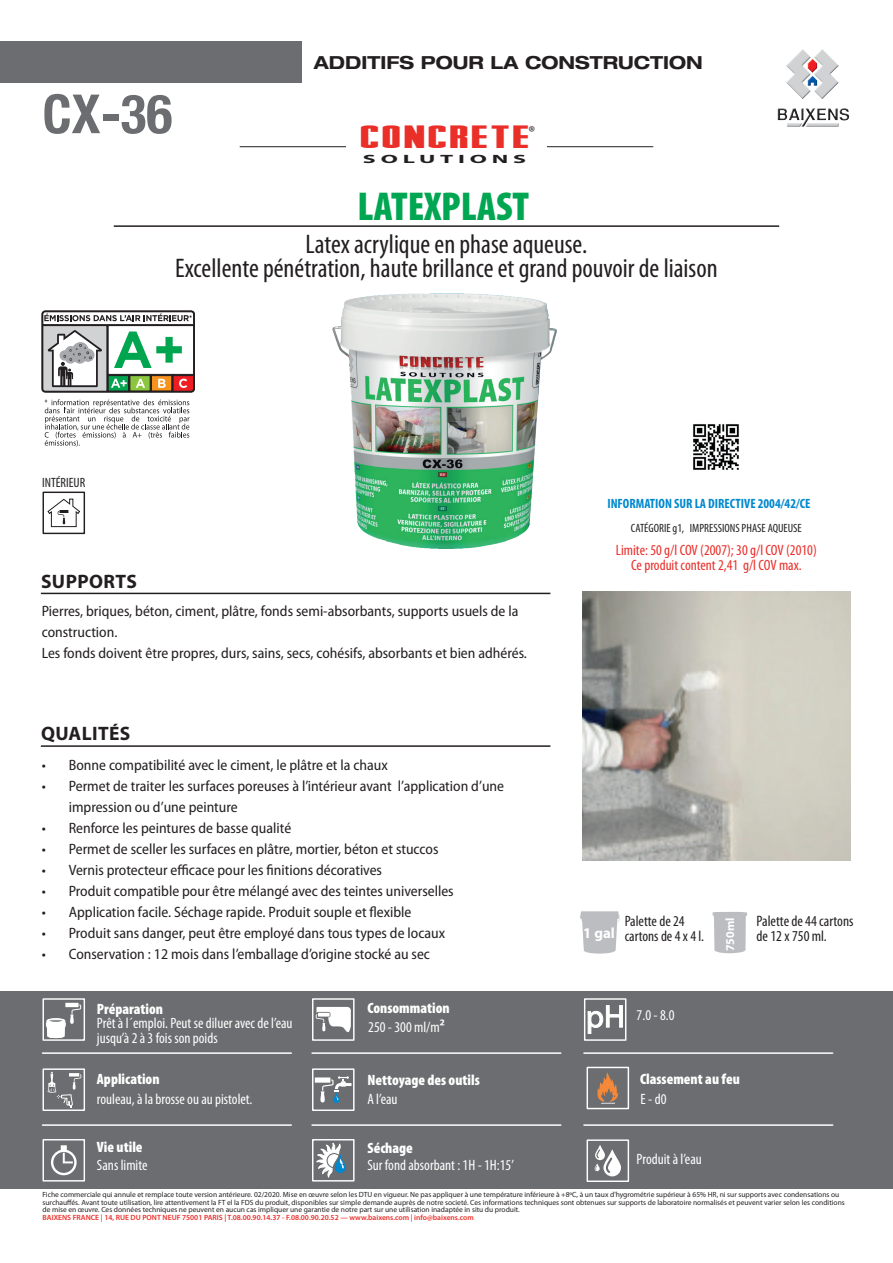
<style>
.page{position:relative;width:893px;height:1263px;background:#fff}
.page>*{position:absolute;margin:0;border:0;box-sizing:border-box;transform-origin:0 0}
.t1{font:700 condensed 54px "Helvetica Neue LT Com";color:#6c6d70}
.t2{font:900 condensed 40.5px "Myriad Pro";color:#00a651}
.t3{font:33px "Stark";color:#ea2f29;scale:1.5 1}
.t4{font:condensed 27px/24px "Myriad Pro";color:#231f20;text-align:center}
.t5{font:21px "Minion Pro";color:#231f20}
.t6{font:700 19.5px "Myriad Pro";letter-spacing:.02em;color:#231f20}
.t7{font:700 expanded 18px "Helvetica Neue";color:#231f20}
.t8{font:condensed 15.15px/15.1px "Myriad Pro";color:#231f20}
.t9{font:semi-condensed 15px/21px "Myriad Pro";color:#231f20}
.t10{font:condensed 15px/15px "Myriad Pro";color:#fff}
.t11{font:900 condensed 15px "Myriad Pro";color:#fff}
.t12{font:condensed 15px/15px "Myriad Pro";color:#ea2f29;text-align:center}
.t13{font:condensed 15px/15px "Myriad Pro";color:#231f20}
.t14{font:700 14.85px "Myriad Pro";color:#fff}
.t15{font:700 condensed 13.5px "Myriad Pro";color:#0088ce}
.t16{font:condensed 13.5px "Myriad Pro";color:#231f20}
.t17{font:condensed 12px "Myriad Pro";color:#231f20}
.t18{font:700 12px "Myriad Pro";letter-spacing:.2em;color:#231f20;scale:2 1}
.t19{font:700 12px "Myriad Pro";color:#fff}
.t20{font:600 7.65px "Myriad Pro";color:#ea2f29}
.t21{font:7.5px/7.5px "Myriad Pro";color:#231f20}
.s1{font-weight:600;font-stretch:normal}
</style>
<div class="page">
<div style="left:0;top:991px;width:893px;height:198px;background:#6c6d70"></div>
<div style="left:0;top:42px;width:302px;height:41px;background:#6c6d70"></div>
<img style="left:777px;top:49px;width:72px;height:78px">
<hr style="left:240px;top:146px;width:106px;height:1px;background:#231f20">
<hr style="left:547px;top:146px;width:106px;height:1px;background:#231f20">
<hr style="left:114px;top:225px;width:665px;height:2px;background:#231f20">
<div style="left:43px;top:492px;width:42px;height:42px;border:1px solid #231f20"></div>
<svg style="left:47px;top:498px;width:33px;height:29px"></svg>
<img style="left:333px;top:293px;width:224px;height:256px">
<img style="left:582px;top:592px;width:268px;height:268px">
<img style="left:693px;top:424px;width:46px;height:46px">
<svg style="left:712px;top:912px;width:35px;height:41px"></svg>
<svg style="left:580px;top:911px;width:40px;height:43px;background:#c7c8ca"></svg>
<hr style="left:41px;top:593px;width:509px;height:1px;background:#231f20">
<hr style="left:41px;top:745px;width:509px;height:2px;background:#231f20">
<div style="left:312px;top:998px;width:43px;height:43px;border:1px solid #fff"></div>
<svg style="left:316px;top:1007px;width:35px;height:25px"></svg>
<div style="left:312px;top:1068px;width:43px;height:43px;border:1px solid #fff"></div>
<svg style="left:315px;top:1076px;width:36px;height:27px"></svg>
<div style="left:312px;top:1139px;width:43px;height:42px;border:1px solid #fff"></div>
<svg style="left:316px;top:1140px;width:30px;height:41px"></svg>
<hr style="left:312px;top:1124px;width:249px;height:2px;background:#fff">
<div style="left:584px;top:998px;width:42px;height:43px;border:1px solid #fff"></div>
<svg style="left:587px;top:1005px;width:36px;height:29px"></svg>
<hr style="left:584px;top:1124px;width:249px;height:2px;background:#fff">
<div style="left:43px;top:998px;width:42px;height:43px;border:1px solid #fff"></div>
<svg style="left:45px;top:1003px;width:36px;height:35px"></svg>
<div style="left:43px;top:1068px;width:42px;height:43px;border:1px solid #fff"></div>
<svg style="left:48px;top:1072px;width:33px;height:36px"></svg>
<div style="left:43px;top:1139px;width:42px;height:42px;border:1px solid #fff"></div>
<svg style="left:51px;top:1145px;width:26px;height:30px"></svg>
<hr style="left:43px;top:1124px;width:248px;height:2px;background:#fff">
<hr style="left:312px;top:1052px;width:249px;height:2px;background:#fff">
<hr style="left:584px;top:1052px;width:249px;height:2px;background:#fff">
<hr style="left:43px;top:1052px;width:248px;height:2px;background:#fff">
<div style="left:587px;top:1139px;width:42px;height:43px;border:1px solid #fff"></div>
<svg style="left:595px;top:1145px;width:26px;height:31px"></svg>
<div style="left:587px;top:1067px;width:42px;height:42px;border:1px solid #fff"></div>
<svg style="left:597px;top:1072px;width:21px;height:32px"></svg>
<svg style="left:42px;top:311px;width:153px;height:82px"></svg>
<svg style="left:45px;top:399px;width:145px;height:48px"></svg>
<h1 class="t1" style="left:43px;top:82px;width:131px">CX-36</h1>
<p class="t7" style="left:314px;top:51px;width:390px">ADDITIFS POUR LA CONSTRUCTION</p>
<h3 class="t3" style="left:361px;top:118px;width:116px">CONCRETE</h3>
<h3 class="t5" style="left:529px;top:119px;width:8px">®</h3>
<p class="t18" style="left:363px;top:151px;width:83px">SOLUTIONS</p>
<h2 class="t2" style="left:358px;top:184px;width:173px">LATEXPLAST</h2>
<h3 class="t4" style="left:175px;top:232px;width:544px">Latex acrylique en phase aqueuse.<br>Excellente pénétration, haute brillance et grand pouvoir de liaison</h3>
<p class="t16" style="left:42px;top:474px;width:45px">INTÉRIEUR</p>
<h3 class="t6" style="left:41px;top:568px;width:97px">SUPPORTS</h3>
<p class="t15" style="left:607px;top:495px;width:205px">INFORMATION SUR LA DIRECTIVE 2004/42/CE</p>
<p class="t17" style="left:631px;top:521px;width:172px">CATÉGORIE g1, IMPRESSIONS PHASE AQUEUSE</p>
<p class="t12" style="left:616px;top:542px;width:202px">Limite: 50 g/l COV (2007); 30 g/l COV (2010)<br>Ce produit content 2,41 g/l COV max.</p>
<p class="t9" style="left:42px;top:601px;width:487px">Pierres, briques, béton, ciment, plâtre, fonds semi-absorbants, supports usuels de la construction.<br>Les fonds doivent être propres, durs, sains, secs, cohésifs, absorbants et bien adhérés.</p>
<h3 class="t6" style="left:41px;top:721px;width:91px">QUALITÉS</h3>
<p class="t9" style="left:42px;top:755px;width:348px">• Bonne compatibilité avec le ciment, le plâtre et la chaux</p>
<p class="t9" style="left:69px;top:776px;width:437px;text-indent:-27px">• Permet de traiter les surfaces poreuses à l’intérieur avant l’application d’une impression ou d’une peinture</p>
<p class="t9" style="left:42px;top:818px;width:251px">• Renforce les peintures de basse qualité</p>
<p class="t9" style="left:42px;top:839px;width:398px">• Permet de sceller les surfaces en plâtre, mortier, béton et stuccos</p>
<p class="t9" style="left:42px;top:860px;width:342px">• Vernis protecteur efficace pour les finitions décoratives</p>
<p class="t9" style="left:42px;top:881px;width:413px">• Produit compatible pour être mélangé avec des teintes universelles</p>
<p class="t9" style="left:42px;top:902px;width:371px">• Application facile. Séchage rapide. Produit souple et flexible</p>
<p class="t9" style="left:42px;top:923px;width:405px">• Produit sans danger, peut être employé dans tous types de locaux</p>
<p class="t9" style="left:42px;top:944px;width:390px">• Conservation : 12 mois dans l’emballage d’origine stocké au sec</p>
<p class="t11" style="left:97px;top:1000px;width:68px">Préparation</p>
<p class="t10" style="left:97px;top:1016px;width:197px">Prêt à l´emploi. Peut se diluer avec de l’eau jusqu’à 2 à 3 fois son poids</p>
<p class="t11" style="left:97px;top:1070px;width:64px">Application</p>
<p class="t10" style="left:97px;top:1091px;width:157px">rouleau, à la brosse ou au pistolet.</p>
<p class="t11" style="left:97px;top:1138px;width:47px">Vie utile</p>
<p class="t10" style="left:97px;top:1157px;width:52px">Sans limite</p>
<p class="t11" style="left:367px;top:999px;width:84px">Consommation</p>
<p class="t10" style="left:368px;top:1019px;width:78px">250 - 300 ml/m<span class="s1">²</span></p>
<p class="t11" style="left:367px;top:1071px;width:114px">Nettoyage des outils</p>
<p class="t10" style="left:367px;top:1091px;width:32px">A l’eau</p>
<p class="t11" style="left:367px;top:1140px;width:47px">Séchage</p>
<p class="t10" style="left:367px;top:1157px;width:148px">Sur fond absorbant : 1H - 1H:15’</p>
<p class="t14" style="left:583px;top:923px;width:33px">1 gal</p>
<p class="t8" style="left:756px;top:913px;width:99px">Palette de 44 cartons de 12 x 750 ml.</p>
<p class="t13" style="left:625px;top:914px;width:81px">Palette de 24 cartons de 4 x 4 l.</p>
<p class="t19" style="left:722px;top:951px;width:35px;rotate:-90deg">750ml</p>
<p class="t10" style="left:637px;top:1007px;width:39px">7.0 - 8.0</p>
<p class="t11" style="left:640px;top:1070px;width:101px">Classement au feu</p>
<p class="t10" style="left:640px;top:1091px;width:27px">E - d0</p>
<p class="t10" style="left:637px;top:1152px;width:67px">Produit à l’eau</p>
<p class="t21" style="left:43px;top:1191px;width:804px">Fiche commerciale qui annule et remplace toute version antérieure. 02/2020. Mise en œuvre selon les DTU en vigueur. Ne pas appliquer à une température inférieure à +8ºC, à un taux d'hygrométrie supérieur à 65% HR, ni sur supports avec condensations ou surchauffés. Avant toute utilisation, lire attentivement la FT el la FDS du produit, disponibles sur simple demande auprès de notre societé. Ces informations techniques sont obtenues sur supports de laboratoire normalisés et peuvent varier selon les conditions de mise en œuvre. Ces données techniques ne peuvent en aucun cas impliquer une garantie de notre part sur une utilisation inadaptée in situ du produit.</p>
<p class="t20" style="left:43px;top:1213px;width:433px">BAIXENS FRANCE | 14, RUE DU PONT NEUF 75001 PARIS | T.08.00.90.14.37 - F.08.00.90.20.52 — www.baixens.com | info@baixens.com</p>
</div>
